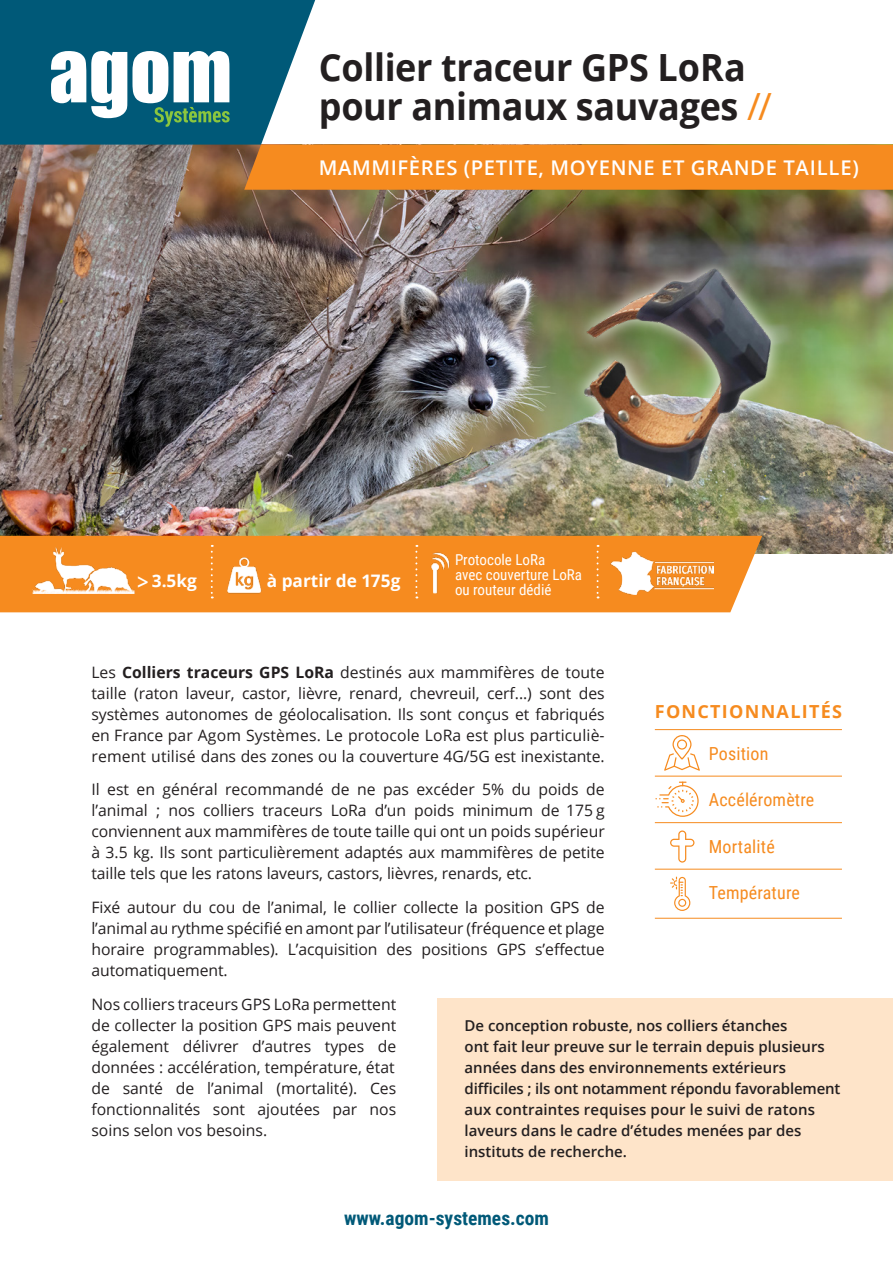
<style>
.page{position:relative;width:893px;height:1263px;background:#fff}
.page>*{position:absolute;margin:0;border:0;box-sizing:border-box;transform-origin:0 0}
.t1{font:700 37.5px/39px "Open Sans";letter-spacing:-.01em;color:#231f20;scale:.96 1}
.t2{font:600 20.25px "Open Sans";letter-spacing:.03em;color:#fff}
.t3{font:700 19.5px "Roboto Condensed";color:#005978}
.t4{font:18px "Roboto Condensed";letter-spacing:.01em;color:#f68b1f}
.t5{font:700 18px "Open Sans";letter-spacing:.07em;color:#f68b1f}
.t6{font:700 17.25px "Open Sans";color:#fff}
.t7{font:15.75px/21px "Open Sans";letter-spacing:-.005em;color:#231f20;text-align:justify}
.t8{font:600 15px/21px "Open Sans";color:#231f20}
.t9{font:15px/15px "Roboto Condensed";color:#fff}
.s1{font-weight:400;color:#f68b1f}
.s2{font-weight:600;font-size:22.5px}
.s3{font-weight:700}
</style>
<div class="page">
<img style="left:0;top:145px;width:893px;height:409px">
<hr style="left:655px;top:729px;width:187px;height:1px;background:#f68b1f">
<hr style="left:655px;top:776px;width:187px;height:1px;background:#f68b1f">
<hr style="left:655px;top:822px;width:187px;height:1px;background:#f68b1f">
<hr style="left:655px;top:869px;width:187px;height:1px;background:#f68b1f">
<hr style="left:655px;top:918px;width:187px;height:1px;background:#f68b1f">
<svg style="left:670px;top:830px;width:24px;height:32px"></svg>
<div style="left:438px;top:998px;width:455px;height:183px;background:#fee4c9"></div>
<svg style="left:0;top:0;width:315px;height:145px;fill:#005978"></svg>
<div style="left:244px;top:145px;width:649px;height:45px;background:#f68b1f"></div>
<svg style="left:51px;top:51px;width:179px;height:76px"></svg>
<div style="left:0;top:536px;width:762px;height:76px;background:#f68b1f"></div>
<img style="left:32px;top:547px;width:106px;height:47px">
<img style="left:222px;top:553px;width:47px;height:41px">
<img style="left:426px;top:546px;width:26px;height:47px">
<img style="left:606px;top:547px;width:108px;height:48px">
<svg style="left:211px;top:545px;width:2px;height:53px"></svg>
<svg style="left:415px;top:545px;width:2px;height:53px"></svg>
<svg style="left:597px;top:545px;width:2px;height:53px"></svg>
<svg style="left:664px;top:735px;width:36px;height:36px"></svg>
<svg style="left:655px;top:782px;width:44px;height:35px"></svg>
<svg style="left:670px;top:877px;width:20px;height:34px"></svg>
<svg style="left:569px;top:254px;width:217px;height:241px"></svg>
<img style="left:574px;top:264px;width:207px;height:225px">
<p class="t1" style="left:319px;top:47px;width:473px">Collier traceur GPS LoRa pour animaux sauvages <span class="s1">//</span></p>
<p class="t2" style="left:319px;top:154px;width:541px">MAMMIFÈRES (PETITE, MOYENNE ET GRANDE TAILLE)</p>
<p class="t6" style="left:137px;top:568px;width:61px"><span class="s2">&gt;</span> 3.5kg</p>
<p class="t6" style="left:267px;top:568px;width:135px">à partir de 175g</p>
<p class="t9" style="left:455px;top:551px;width:129px">Protocole LoRa<br>avec couverture LoRa ou routeur dédié</p>
<p class="t7" style="left:91px;top:661px;width:515px">Les <span class="s3">Colliers traceurs GPS LoRa</span> destinés aux mammifères de toute taille (raton laveur, castor, lièvre, renard, chevreuil, cerf...) sont des systèmes autonomes de géolocalisation. Ils sont conçus et fabriqués en France par Agom Systèmes. Le protocole LoRa est plus particuliè&shy;rement utilisé dans des zones ou la couverture 4G/5G est inexistante.</p>
<p class="t7" style="left:91px;top:779px;width:515px">Il est en général recommandé de ne pas excéder 5% du poids de l’animal ; nos colliers traceurs LoRa d’un poids minimum de 175 g conviennent aux mammifères de toute taille qui ont un poids supérieur à 3.5 kg. Ils sont particulièrement adaptés aux mammifères de petite taille tels que les ratons laveurs, castors, lièvres, renards, etc.</p>
<p class="t7" style="left:91px;top:896px;width:515px">Fixé autour du cou de l’animal, le collier collecte la position GPS de l’animal au rythme spécifié en amont par l’utilisateur (fréquence et plage horaire programmables). L’acquisition des positions GPS s’effectue automatiquement.</p>
<p class="t7" style="left:91px;top:993px;width:306px">Nos colliers traceurs GPS LoRa permettent de collecter la position GPS mais peuvent également délivrer d’autres types de données : accélération, température, état</p>
<p class="t7" style="left:91px;top:1077px;width:306px">de santé de l’animal (mortalité). Ces fonctionnalités sont ajoutées par nos soins selon vos besoins.</p>
<p class="t5" style="left:655px;top:698px;width:189px">FONCTIONNALITÉS</p>
<p class="t4" style="left:709px;top:741px;width:61px">Position</p>
<p class="t4" style="left:709px;top:787px;width:107px">Accéléromètre</p>
<p class="t4" style="left:709px;top:834px;width:67px">Mortalité</p>
<p class="t4" style="left:709px;top:880px;width:93px">Température</p>
<p class="t8" style="left:465px;top:1015px;width:377px">De conception robuste, nos colliers étanches<br>ont fait leur preuve sur le terrain depuis plusieurs années dans des environnements extérieurs difficiles ; ils ont notamment répondu favorablement aux contraintes requises pour le suivi de ratons laveurs dans le cadre d’études menées par des instituts de recherche.</p>
<p class="t3" style="left:344px;top:1204px;width:206px">www.agom-systemes.com</p>
</div>
